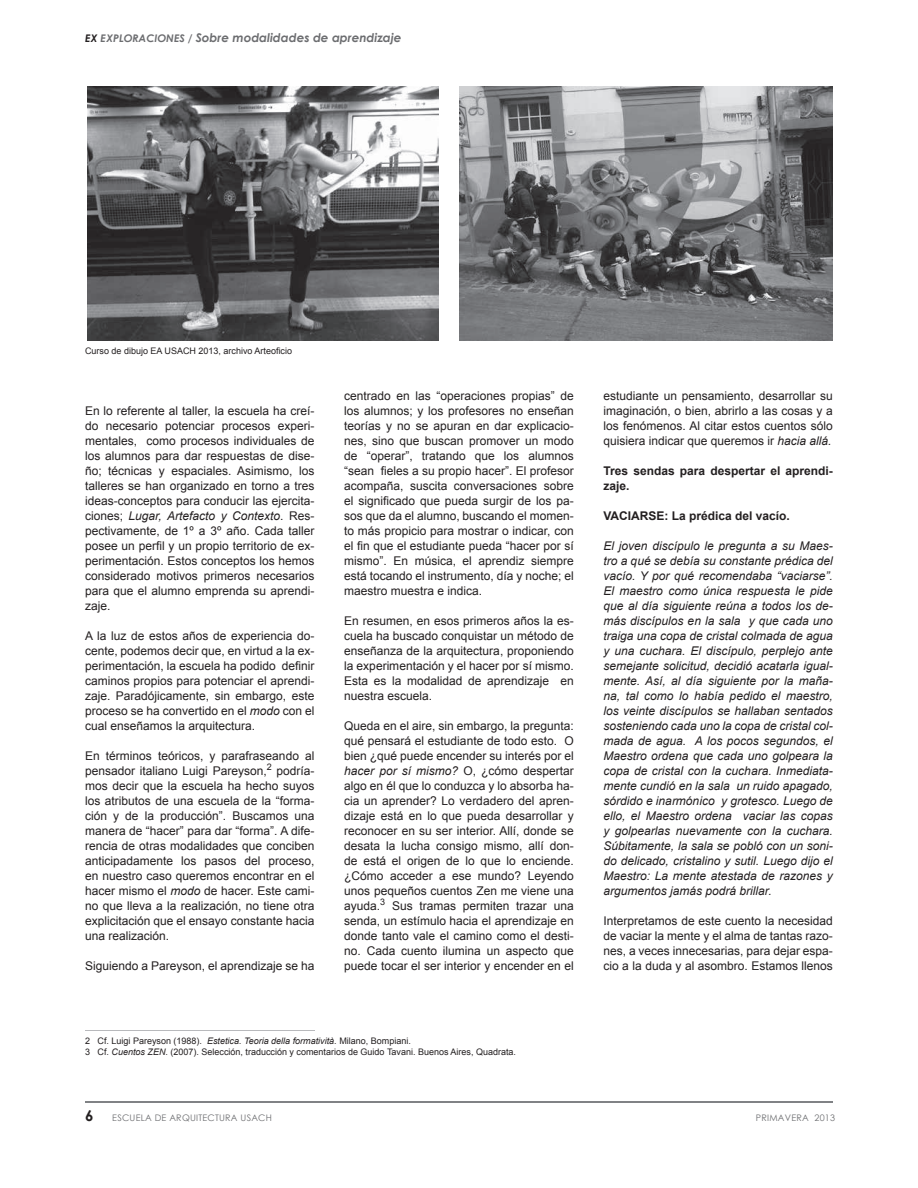
<style>
.page{position:relative;width:918px;height:1188px;background:#fff}
.page>*{position:absolute;margin:0;border:0;box-sizing:border-box;transform-origin:0 0}
.t1{font:700 15px "Century Gothic";color:#231f20}
.t2{font:12px/15px "Arial";color:#231f20;text-align:justify}
.t3{font:italic 12px/15px "Arial";color:#231f20;text-align:justify}
.t4{font:700 12px/15px "Arial";color:#231f20}
.t5{font:italic 700 12px "Century Gothic";color:#6c6d70}
.t6{font:9px/10.8px "Arial";color:#231f20}
.t7{font:9px "Century Gothic";letter-spacing:.025em;color:#6c6d70}
.s1{font-size:10.5px;color:#231f20}
.s2{font-size:10.5px}
.s3{font-style:italic}
</style>
<div class="page">
<hr style="left:85px;top:1101px;width:748px;height:2px;background:#808285">
<hr style="left:85px;top:1030px;width:230px;height:1px;background:#b8b9bc">
<img style="left:459px;top:86px;width:374px;height:254px">
<img style="left:87px;top:86px;width:352px;height:254px">
<p class="t5" style="left:85px;top:28px;width:318px"><span class="s1">EX</span> <span class="s2">EXPLORACIONES /</span> Sobre modalidades de aprendizaje</p>
<p class="t6" style="left:85px;top:345px;width:209px">Curso de dibujo EA USACH 2013, archivo Arteoficio</p>
<p class="t2" style="left:85px;top:403px;width:231px">En lo referente al taller, la escuela ha creí&shy;do necesario potenciar procesos experi&shy;mentales, como procesos individuales de los alumnos para dar respuestas de dise&shy;ño; técnicas y espaciales. Asimismo, los talleres se han organizado en torno a tres ideas-conceptos para conducir las ejercita&shy;ciones; <span class="s3">Lugar, Artefacto y Contexto</span>. Res&shy;pectivamente, de 1º a 3º año. Cada taller posee un perfil y un propio territorio de ex&shy;perimentación. Estos conceptos los hemos considerado motivos primeros necesarios para que el alumno emprenda su aprendi&shy;zaje.</p>
<p class="t2" style="left:85px;top:628px;width:231px">A la luz de estos años de experiencia do&shy;cente, podemos decir que, en virtud a la ex&shy;perimentación, la escuela ha podido definir caminos propios para potenciar el aprendi&shy;zaje. Paradójicamente, sin embargo, este proceso se ha convertido en el <span class="s3">modo</span> con el cual enseñamos la arquitectura.</p>
<p class="t2" style="left:85px;top:748px;width:231px">En términos teóricos, y parafraseando al pensador italiano Luigi Pareyson,<sup>2</sup> podría&shy;mos decir que la escuela ha hecho suyos los atributos de una escuela de la “forma&shy;ción y de la producción”. Buscamos una manera de “hacer” para dar “forma”. A dife&shy;rencia de otras modalidades que conciben anticipadamente los pasos del proceso, en nuestro caso queremos encontrar en el hacer mismo el <span class="s3">modo</span> de hacer. Este cami&shy;no que lleva a la realización, no tiene otra explicitación que el ensayo constante hacia una realización.</p>
<p class="t2" style="left:85px;top:958px;width:231px">Siguiendo a Pareyson, el aprendizaje se ha</p>
<p class="t2" style="left:344px;top:388px;width:231px">centrado en las “operaciones propias” de los alumnos; y los profesores no enseñan teorías y no se apuran en dar explicacio&shy;nes, sino que buscan promover un modo de “operar”, tratando que los alumnos “sean fieles a su propio hacer”. El profesor acompaña, suscita conversaciones sobre el significado que pueda surgir de los pa&shy;sos que da el alumno, buscando el momen&shy;to más propicio para mostrar o indicar, con el fin que el estudiante pueda “hacer por sí mismo”. En música, el aprendiz siempre está tocando el instrumento, día y noche; el maestro muestra e indica.</p>
<p class="t2" style="left:344px;top:613px;width:231px">En resumen, en esos primeros años la es&shy;cuela ha buscado conquistar un método de enseñanza de la arquitectura, proponiendo la experimentación y el hacer por sí mismo.<br>Esta es la modalidad de aprendizaje en nuestra escuela.</p>
<p class="t2" style="left:344px;top:718px;width:231px">Queda en el aire, sin embargo, la pregunta: qué pensará el estudiante de todo esto. O bien ¿qué puede encender su interés por el <span class="s3">hacer por sí mismo?</span> O, ¿cómo despertar algo en él que lo conduzca y lo absorba ha&shy;cia un aprender? Lo verdadero del apren&shy;dizaje está en lo que pueda desarrollar y reconocer en su ser interior. Allí, donde se desata la lucha consigo mismo, allí don&shy;de está el origen de lo que lo enciende. ¿Cómo acceder a ese mundo? Leyendo unos pequeños cuentos Zen me viene una ayuda.<sup>3</sup> Sus tramas permiten trazar una senda, un estímulo hacia el aprendizaje en donde tanto vale el camino como el desti&shy;no. Cada cuento ilumina un aspecto que puede tocar el ser interior y encender en el</p>
<p class="t6" style="left:85px;top:1036px;width:433px">2 Cf. Luigi Pareyson (1988). <span class="s3">Estetica. Teoria della formatività</span>. Milano, Bompiani.<br>3 Cf. <span class="s3">Cuentos ZEN</span>. (2007). Selección, traducción y comentarios de Guido Tavani. Buenos Aires, Quadrata.</p>
<p class="t2" style="left:603px;top:388px;width:231px">estudiante un pensamiento, desarrollar su imaginación, o bien, abrirlo a las cosas y a los fenómenos. Al citar estos cuentos sólo quisiera indicar que queremos ir <span class="s3">hacia allá.</span></p>
<p class="t4" style="left:603px;top:464px;width:231px">Tres sendas para despertar el aprendi&shy;zaje.</p>
<p class="t4" style="left:603px;top:509px;width:188px">VACIARSE: La prédica del vacío.</p>
<p class="t3" style="left:603px;top:538px;width:231px">El joven discípulo le pregunta a su Maes&shy;tro a qué se debía su constante prédica del vacío. Y por qué recomendaba “vaciarse”.<br>El maestro como única respuesta le pide que al día siguiente reúna a todos los de&shy;más discípulos en la sala y que cada uno traiga una copa de cristal colmada de agua y una cuchara. El discípulo, perplejo ante semejante solicitud, decidió acatarla igual&shy;mente. Así, al día siguiente por la maña&shy;na, tal como lo había pedido el maestro, los veinte discípulos se hallaban sentados sosteniendo cada uno la copa de cristal col&shy;mada de agua. A los pocos segundos, el Maestro ordena que cada uno golpeara la copa de cristal con la cuchara. Inmediata&shy;mente cundió en la sala un ruido apagado, sórdido e inarmónico y grotesco. Luego de ello, el Maestro ordena vaciar las copas y golpearlas nuevamente con la cuchara.<br>Súbitamente, la sala se pobló con un soni&shy;do delicado, cristalino y sutil. Luego dijo el Maestro: La mente atestada de razones y argumentos jamás podrá brillar.</p>
<p class="t2" style="left:603px;top:913px;width:231px">Interpretamos de este cuento la necesidad de vaciar la mente y el alma de tantas razo&shy;nes, a veces innecesarias, para dejar espa&shy;cio a la duda y al asombro. Estamos llenos</p>
<p class="t1" style="left:85px;top:1104px;width:10px">6</p>
<p class="t7" style="left:112px;top:1112px;width:161px">ESCUELA DE ARQUITECTURA USACH</p>
<p class="t7" style="left:756px;top:1112px;width:81px">PRIMAVERA 2013</p>
</div>
